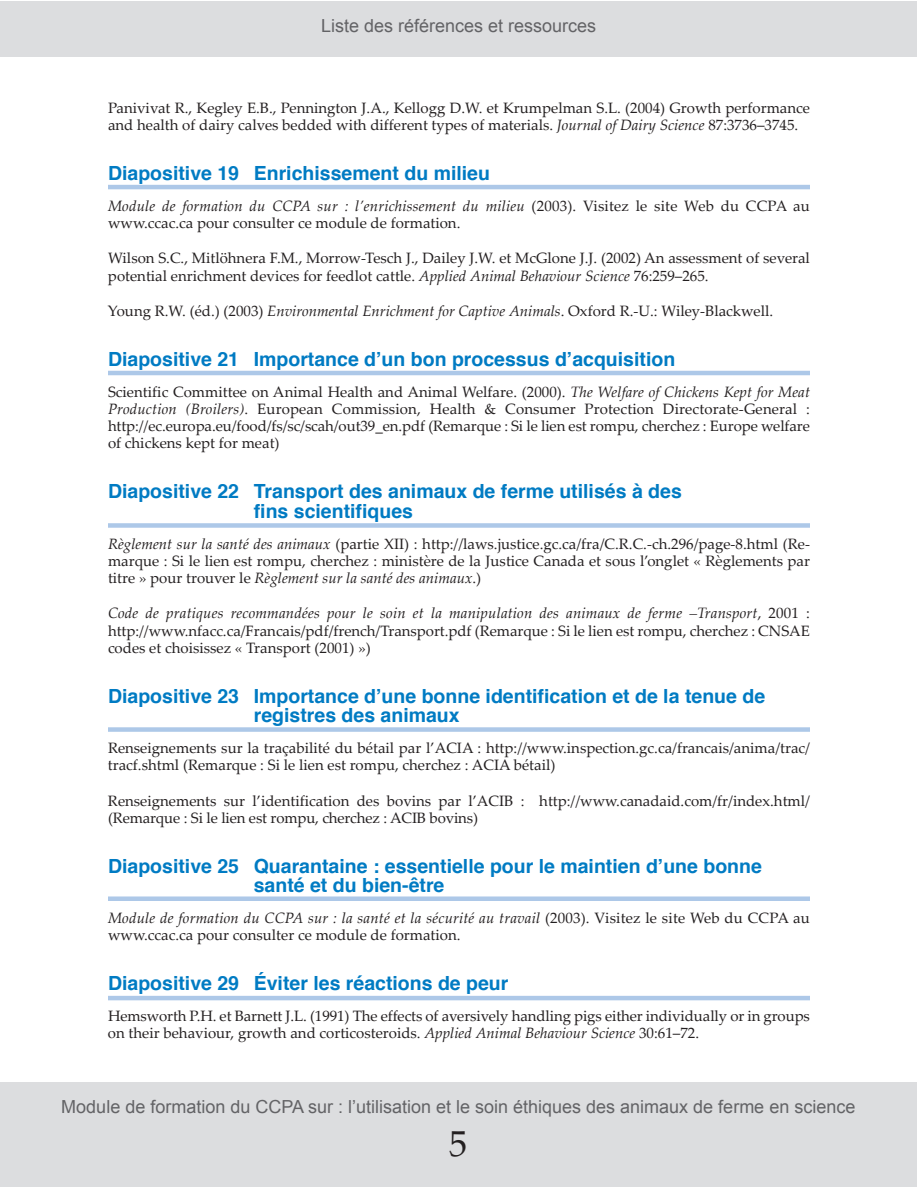
<style>
.page{position:relative;width:918px;height:1188px;background:#fff}
.page>*{position:absolute;margin:0;border:0;box-sizing:border-box;transform-origin:0 0}
.t1{font:36px "Palatino LT Pro";color:#231f20}
.t2{font:700 19.5px/19.5px "Helvetica";color:#007bc3}
.t3{font:18px "Arial";color:#636366}
.t4{font:15px/17.2px "Palatino Linotype";color:#231f20}
.s1{font-style:italic}
</style>
<div class="page">
<div style="left:0;top:1082px;width:917px;height:105px;background:#dcdddf"></div>
<div style="left:0;top:1px;width:917px;height:55px;background:#dcdddf"></div>
<hr style="left:108px;top:185px;width:702px;height:4px;background:#adc8e8">
<hr style="left:108px;top:371px;width:702px;height:4px;background:#adc8e8">
<div style="left:108px;top:523px;width:702px;height:5px;background:#adc8e8"></div>
<div style="left:108px;top:727px;width:702px;height:5px;background:#adc8e8"></div>
<div style="left:108px;top:896px;width:702px;height:5px;background:#adc8e8"></div>
<hr style="left:108px;top:996px;width:702px;height:4px;background:#adc8e8">
<p class="t3" style="left:321px;top:16px;width:277px">Liste des références et ressources</p>
<p class="t4" style="left:108px;top:101px;width:703px">Panivivat R., Kegley E.B., Pennington J.A., Kellogg D.W. et Krumpelman S.L. (2004) Growth performance and health of dairy calves bedded with different types of materials. <span class="s1">Journal of Dairy Science</span> 87:3736–3745.</p>
<h2 class="t2" style="left:108px;top:165px;width:384px">Diapositive 19 Enrichissement du milieu</h2>
<p class="t4" style="left:108px;top:199px;width:703px"><span class="s1">Module de formation du CCPA sur : l’enrichissement du milieu</span> (2003). Visitez le site Web du CCPA au www.ccac.ca pour consulter ce module de formation.</p>
<p class="t4" style="left:108px;top:251px;width:703px">Wilson S.C., Mitlöhnera F.M., Morrow-Tesch J., Dailey J.W. et McGlone J.J. (2002) An assessment of several potential enrichment devices for feedlot cattle. <span class="s1">Applied Animal Behaviour Science</span> 76:259–265.</p>
<p class="t4" style="left:108px;top:304px;width:667px">Young R.W. (éd.) (2003) <span class="s1">Environmental Enrichment for Captive Animals</span>. Oxford R.-U.: Wiley-Blackwell.</p>
<h2 class="t2" style="left:108px;top:351px;width:569px">Diapositive 21 Importance d’un bon processus d’acquisition</h2>
<p class="t4" style="left:108px;top:385px;width:704px;text-align:justify">Scientific Committee on Animal Health and Animal Welfare. (2000). <span class="s1">The Welfare of Chickens Kept for Meat Production (Broilers)</span>. European Commission, Health &amp; Consumer Protection Directorate-General : http://ec.europa.eu/food/fs/sc/scah/out39_en.pdf (Remarque : Si le lien est rompu, cherchez : Europe welfare of chickens kept for meat)</p>
<h2 class="t2" style="left:254px;top:483px;width:430px;text-indent:-146px">Diapositive 22 Transport des animaux de ferme utilisés à des fins scientifiques</h2>
<p class="t4" style="left:108px;top:537px;width:704px;text-align:justify"><span class="s1">Règlement sur la santé des animaux</span> (partie XII) : http://laws.justice.gc.ca/fra/C.R.C.-ch.296/page-8.html (Re&shy;marque : Si le lien est rompu, cherchez : ministère de la Justice Canada et sous l’onglet « Règlements par titre » pour trouver le <span class="s1">Règlement sur la santé des animaux</span>.)</p>
<p class="t4" style="left:108px;top:607px;width:704px;text-align:justify"><span class="s1">Code de pratiques recommandées pour le soin et la manipulation des animaux de ferme –Transport</span>, 2001 : http://www.nfacc.ca/Francais/pdf/french/Transport.pdf (Remarque : Si le lien est rompu, cherchez : CNSAE codes et choisissez « Transport (2001) »)</p>
<h2 class="t2" style="left:254px;top:688px;width:513px;text-indent:-146px">Diapositive 23 Importance d’une bonne identification et de la tenue de registres des animaux</h2>
<p class="t4" style="left:108px;top:741px;width:703px">Renseignements sur la traçabilité du bétail par l’ACIA : http://www.inspection.gc.ca/francais/anima/trac/ tracf.shtml (Remarque : Si le lien est rompu, cherchez : ACIA bétail)</p>
<p class="t4" style="left:108px;top:794px;width:703px">Renseignements sur l’identification des bovins par l’ACIB : http://www.canadaid.com/fr/index.html/ (Remarque : Si le lien est rompu, cherchez : ACIB bovins)</p>
<h2 class="t2" style="left:254px;top:858px;width:510px;text-indent:-146px">Diapositive 25 Quarantaine : essentielle pour le maintien d’une bonne santé et du bien-être</h2>
<p class="t4" style="left:108px;top:911px;width:704px"><span class="s1">Module de formation du CCPA sur : la santé et la sécurité au travail</span> (2003). Visitez le site Web du CCPA au www.ccac.ca pour consulter ce module de formation.</p>
<h2 class="t2" style="left:108px;top:975px;width:402px">Diapositive 29 Éviter les réactions de peur</h2>
<p class="t4" style="left:108px;top:1009px;width:703px">Hemsworth P.H. et Barnett J.L. (1991) The effects of aversively handling pigs either individually or in groups on their behaviour, growth and corticosteroids. <span class="s1">Applied Animal Behaviour Science</span> 30:61–72.</p>
<p class="t3" style="left:61px;top:1097px;width:796px">Module de formation du CCPA sur : l’utilisation et le soin éthiques des animaux de ferme en science</p>
<h1 class="t1" style="left:449px;top:1130px;width:19px">5</h1>
</div>
